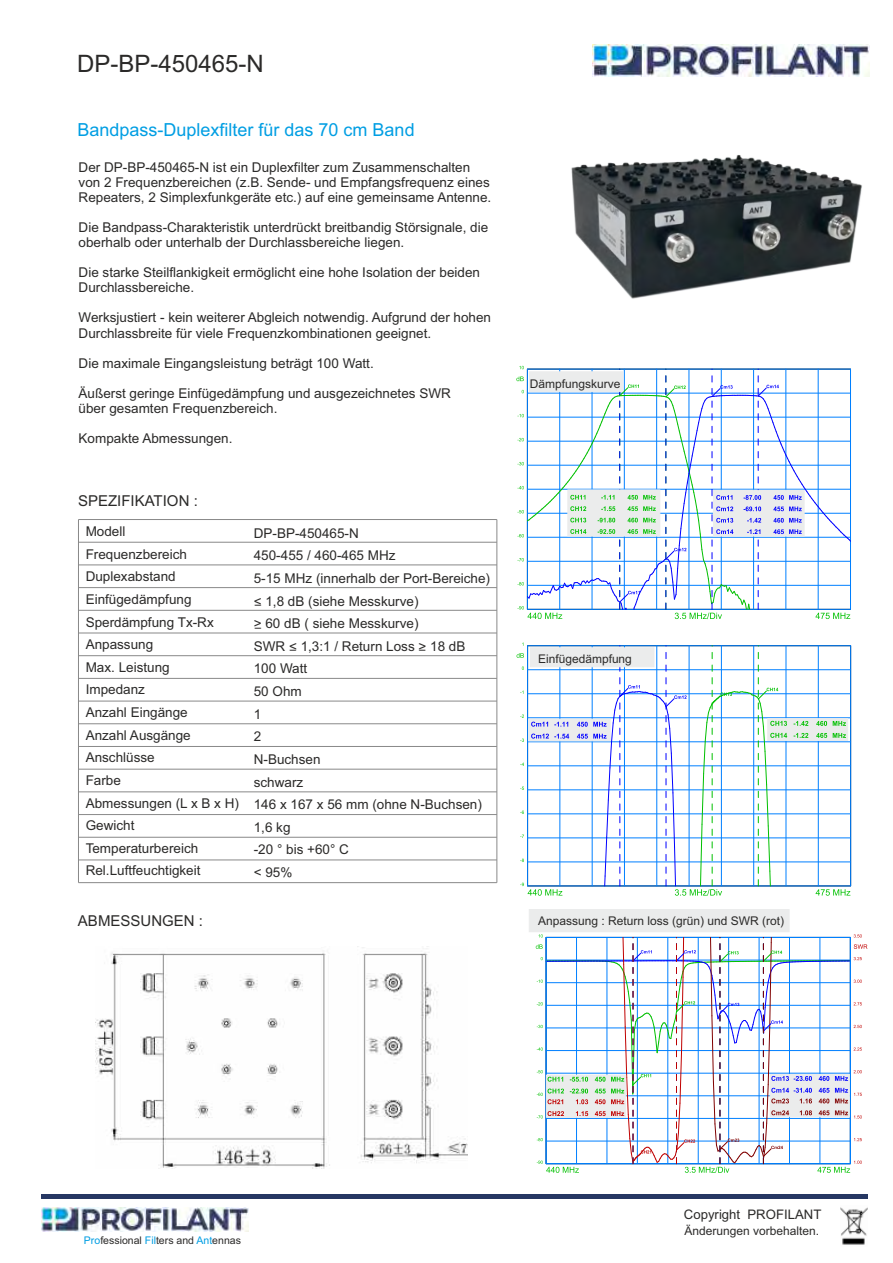
<style>
.page{position:relative;width:893px;height:1263px;background:#fff}
.page>*{position:absolute;margin:0;border:0;box-sizing:border-box;transform-origin:0 0}
.t1{font:24px "Arial";color:#2b2a29}
.t2{font:18px "Arial";color:#009ee3}
.t3{font:15px "Arial";color:#2b2a29}
.t4{font:13.5px/22.6px "Arial";color:#2b2a29}
.t5{font:13.2px "Arial";color:#2b2a29}
.t6{font:12px "Arial";color:#2b2a29}
.t7{font:10.65px "Arial";color:#2b2a29;scale:2.15 1}
.t8{font:10.5px "Arial";color:#2b2a29}
.s1{color:#009ee3}
</style>
<div class="page">
<hr style="left:41px;top:1194px;width:826px;height:4px;background:#263763">
<img style="left:840px;top:1207px;width:27px;height:38px">
<div style="left:529px;top:909px;width:260px;height:23px;background:#ebecec"></div>
<hr style="left:78px;top:519px;width:1px;height:364px;background:#898989">
<hr style="left:497px;top:519px;width:1px;height:364px;background:#898989">
<hr style="left:78px;top:882px;width:419px;height:1px;background:#898989">
<hr style="left:78px;top:860px;width:419px;height:1px;background:#898989">
<hr style="left:78px;top:837px;width:419px;height:1px;background:#898989">
<hr style="left:78px;top:814px;width:419px;height:1px;background:#898989">
<hr style="left:78px;top:792px;width:419px;height:1px;background:#898989">
<hr style="left:78px;top:769px;width:419px;height:1px;background:#898989">
<hr style="left:78px;top:746px;width:419px;height:1px;background:#898989">
<hr style="left:78px;top:723px;width:419px;height:1px;background:#898989">
<hr style="left:78px;top:701px;width:419px;height:1px;background:#898989">
<hr style="left:78px;top:678px;width:419px;height:1px;background:#898989">
<hr style="left:78px;top:655px;width:419px;height:1px;background:#898989">
<hr style="left:78px;top:633px;width:419px;height:1px;background:#898989">
<hr style="left:78px;top:610px;width:419px;height:1px;background:#898989">
<hr style="left:78px;top:587px;width:419px;height:1px;background:#898989">
<hr style="left:78px;top:565px;width:419px;height:1px;background:#898989">
<hr style="left:78px;top:542px;width:419px;height:1px;background:#898989">
<hr style="left:78px;top:519px;width:419px;height:1px;background:#898989">
<img style="left:593px;top:44px;width:276px;height:32px">
<img style="left:42px;top:1207px;width:207px;height:24px">
<img style="left:571px;top:155px;width:291px;height:144px">
<svg style="left:516px;top:366px;width:335px;height:253px"></svg>
<hr style="left:527px;top:646px;width:1px;height:240px;background:#0080ff">
<hr style="left:560px;top:646px;width:1px;height:240px;background:#0080ff">
<hr style="left:818px;top:646px;width:1px;height:240px;background:#0080ff">
<hr style="left:850px;top:646px;width:1px;height:240px;background:#0080ff">
<svg style="left:816px;top:889px;width:34px;height:7px"></svg>
<hr style="left:528px;top:886px;width:323px;height:1px;background:#0080ff">
<hr style="left:528px;top:862px;width:323px;height:1px;background:#0080ff">
<hr style="left:528px;top:838px;width:323px;height:1px;background:#0080ff">
<hr style="left:528px;top:813px;width:323px;height:1px;background:#0080ff">
<hr style="left:528px;top:789px;width:323px;height:1px;background:#0080ff">
<hr style="left:528px;top:765px;width:323px;height:1px;background:#0080ff">
<hr style="left:528px;top:741px;width:323px;height:1px;background:#0080ff">
<hr style="left:528px;top:717px;width:323px;height:1px;background:#0080ff">
<hr style="left:528px;top:693px;width:323px;height:1px;background:#0080ff">
<hr style="left:528px;top:669px;width:323px;height:1px;background:#0080ff">
<hr style="left:528px;top:645px;width:323px;height:1px;background:#0080ff">
<svg style="left:520px;top:883px;width:42px;height:13px"></svg>
<svg style="left:520px;top:714px;width:4px;height:4px"></svg>
<svg style="left:517px;top:653px;width:7px;height:5px"></svg>
<div style="left:768px;top:718px;width:80px;height:23px;background:#ebecec"></div>
<svg style="left:794px;top:721px;width:14px;height:5px"></svg>
<svg style="left:816px;top:721px;width:11px;height:5px"></svg>
<svg style="left:833px;top:721px;width:13px;height:5px"></svg>
<svg style="left:794px;top:733px;width:14px;height:5px"></svg>
<svg style="left:816px;top:733px;width:11px;height:5px"></svg>
<svg style="left:833px;top:733px;width:13px;height:5px"></svg>
<div style="left:528px;top:719px;width:82px;height:22px;background:#ebecec"></div>
<svg style="left:531px;top:722px;width:17px;height:5px"></svg>
<svg style="left:554px;top:722px;width:14px;height:5px"></svg>
<svg style="left:531px;top:733px;width:38px;height:6px"></svg>
<svg style="left:577px;top:646px;width:210px;height:250px"></svg>
<div style="left:530px;top:648px;width:124px;height:19px;background:#ebecec"></div>
<svg style="left:536px;top:934px;width:331px;height:239px"></svg>
<img style="left:95px;top:946px;width:372px;height:222px">
<h1 class="t1" style="left:77px;top:55px;width:188px">DP-BP-450465-N</h1>
<h2 class="t2" style="left:78px;top:123px;width:339px">Bandpass-Duplexfilter für das 70 cm Band</h2>
<p class="t4" style="left:79px;top:161px;width:414px;line-height:15.1px">Der DP-BP-450465-N ist ein Duplexfilter zum Zusammenschalten von 2 Frequenzbereichen (z.B. Sende- und Empfangsfrequenz eines<br>Repeaters, 2 Simplexfunkgeräte etc.) auf eine gemeinsame Antenne.</p>
<p class="t4" style="left:79px;top:221px;width:411px;line-height:15.1px">Die Bandpass-Charakteristik unterdrückt breitbandig Störsignale, die oberhalb oder unterhalb der Durchlassbereiche liegen.</p>
<p class="t4" style="left:79px;top:266px;width:403px;line-height:15.1px">Die starke Steilflankigkeit ermöglicht eine hohe Isolation der beiden<br>Durchlassbereiche.</p>
<p class="t4" style="left:79px;top:311px;width:414px;line-height:15.1px">Werksjustiert - kein weiterer Abgleich notwendig. Aufgrund der hohen<br>Durchlassbreite für viele Frequenzkombinationen geeignet.</p>
<p class="t4" style="left:79px;top:353px;width:297px">Die maximale Eingangsleistung beträgt 100 Watt.</p>
<p class="t4" style="left:79px;top:387px;width:374px;line-height:15.1px">Äußerst geringe Einfügedämpfung und ausgezeichnetes SWR über gesamten Frequenzbereich.</p>
<p class="t4" style="left:79px;top:428px;width:155px">Kompakte Abmessungen.</p>
<p class="t3" style="left:78px;top:495px;width:121px">SPEZIFIKATION :</p>
<p class="t4" style="left:86px;top:521px;width:155px">Modell<br>Frequenzbereich<br>Duplexabstand<br>Einfügedämpfung<br>Sperdämpfung Tx-Rx<br>Anpassung<br>Max. Leistung<br>Impedanz<br>Anzahl Eingänge<br>Anzahl Ausgänge<br>Anschlüsse<br>Farbe<br>Abmessungen (L x B x H)<br>Gewicht<br>Temperaturbereich<br>Rel.Luftfeuchtigkeit</p>
<p class="t3" style="left:78px;top:915px;width:127px">ABMESSUNGEN :</p>
<p class="t4" style="left:254px;top:523px;width:238px">DP-BP-450465-N<br>450-455 / 460-465 MHz<br>5-15 MHz (innerhalb der Port-Bereiche) &lt; 1,8 dB (siehe Messkurve)<br>&gt; 60 dB ( siehe Messkurve)<br>SWR &lt; 1,3:1 / Return Loss &gt; 18 dB<br>100 Watt<br>50 Ohm<br>1<br>2<br>N-Buchsen<br>schwarz<br>146 x 167 x 56 mm (ohne N-Buchsen)<br>1,6 kg<br>-20 ° bis +60° C<br>&lt; 95%</p>
<p class="t7" style="left:254px;top:600px;width:5px">-</p>
<p class="t7" style="left:254px;top:623px;width:5px">-</p>
<p class="t7" style="left:289px;top:645px;width:5px">-</p>
<p class="t7" style="left:419px;top:645px;width:5px">-</p>
<p class="t6" style="left:530px;top:379px;width:92px">Dämpfungskurve</p>
<p class="t6" style="left:538px;top:654px;width:95px">Einfügedämpfung</p>
<p class="t6" style="left:538px;top:917px;width:248px">Anpassung : Return loss (grün) und SWR (rot)</p>
<p class="t8" style="left:84px;top:1237px;width:159px"><span class="s1">Pro</span>fessional <span class="s1">Fil</span> ers and <span class="s1">Ant</span>ennas</p>
<p class="t8" style="left:156px;top:1237px;width:4px">t</p>
<p class="t5" style="left:684px;top:1209px;width:139px">Copyright PROFILANT</p>
<p class="t6" style="left:684px;top:1226px;width:136px">Änderungen vorbehalten.</p>
</div>
